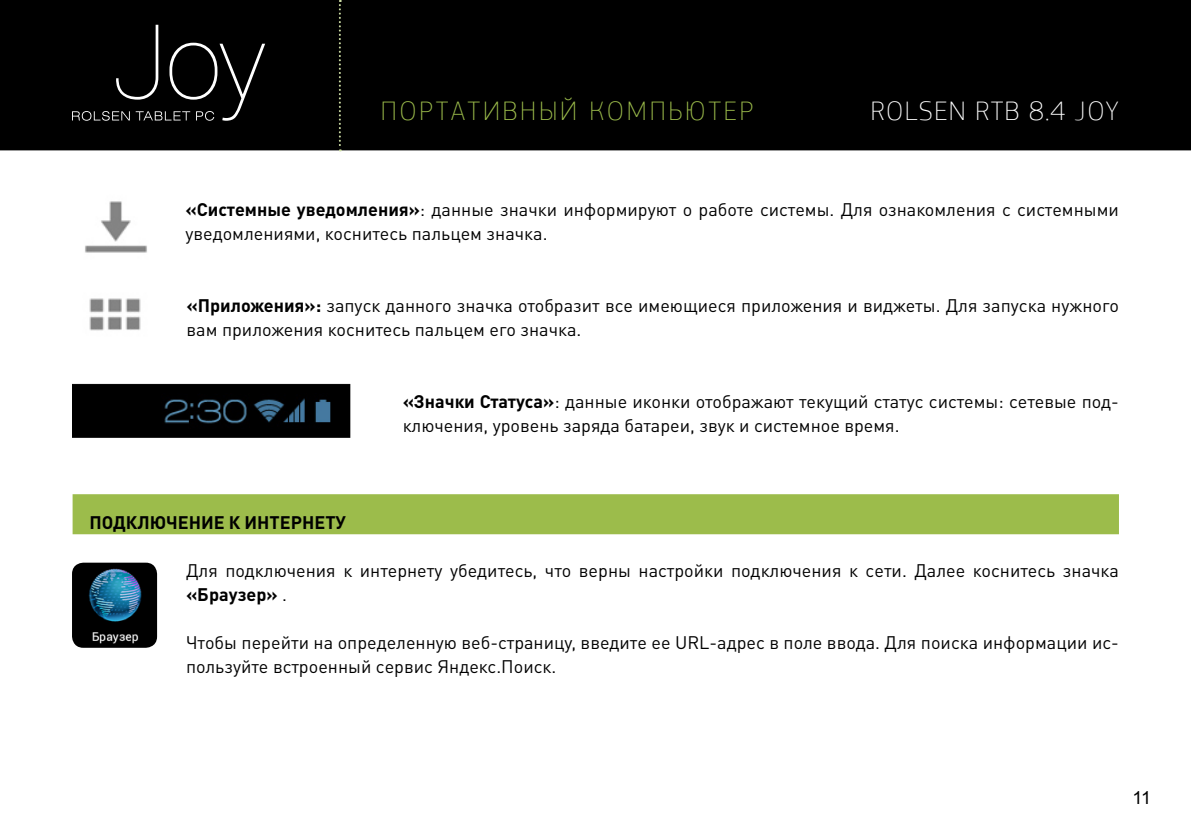
<style>
.page{position:relative;width:1191px;height:840px;background:#fff}
.page>*{position:absolute;margin:0;border:0;box-sizing:border-box;transform-origin:0 0}
.t1{font:100 28px "PF Square Sans Pro";letter-spacing:.1em;color:#9cbc4b}
.t2{font:100 28px "PF Square Sans Pro";letter-spacing:.05em;color:#fff}
.t3{font:18px/24px "DIN Cyr";color:#000}
.t4{font:700 18px "DIN Cyr";color:#000}
.t5{font:18px "Arial";color:#000}
.s1{font-weight:700}
</style>
<div class="page">
<div style="left:0;top:0;width:1191px;height:150px;background:#000"></div>
<svg style="left:339px;top:0;width:2px;height:151px"></svg>
<svg style="left:72px;top:25px;width:193px;height:96px;background:#141414"></svg>
<div style="left:73px;top:494px;width:1046px;height:40px;background:#9cbc4b"></div>
<img style="left:85px;top:201px;width:62px;height:52px">
<img style="left:89px;top:298px;width:52px;height:33px">
<img style="left:72px;top:562px;width:85px;height:85px">
<img style="left:73px;top:383px;width:278px;height:55px">
<h1 class="t1" style="left:381px;top:94px;width:374px">ПОРТАТИВНЫЙ КОМПЬЮТЕР</h1>
<h1 class="t2" style="left:870px;top:94px;width:250px">ROLSEN RTB 8.4 JOY</h1>
<p class="t3" style="left:185px;top:197px;width:935px"><span class="s1">«Системные уведомления»</span>: данные значки информируют о работе системы. Для ознакомления с системными уведомлениями, коснитесь пальцем значка.</p>
<p class="t3" style="left:187px;top:293px;width:933px"><span class="s1">«Приложения»:</span> запуск данного значка отобразит все имеющиеся приложения и виджеты. Для запуска нужного вам приложения коснитесь пальцем его значка.</p>
<p class="t3" style="left:403px;top:389px;width:717px"><span class="s1">«Значки Статуса»</span>: данные иконки отображают текущий статус системы: сетевые под&shy;ключения, уровень заряда батареи, звук и системное время.</p>
<p class="t4" style="left:90px;top:509px;width:25px">Подкл</p>
<p class="t4" style="left:150px;top:509px;width:176px">ючение к Интернету</p>
<p class="t3" style="left:186px;top:557px;width:934px">Для подключения к интернету убедитесь, что верны настройки подключения к сети. Далее коснитесь значка <span class="s1">«Браузер»</span> .</p>
<p class="t3" style="left:186px;top:629px;width:934px">Чтобы перейти на определенную веб-страницу, введите ее URL-адрес в поле ввода. Для поиска информации ис&shy;пользуйте встроенный сервис Яндекс.Поиск.</p>
<p class="t5" style="left:1132px;top:785px;width:20px">11</p>
</div>
